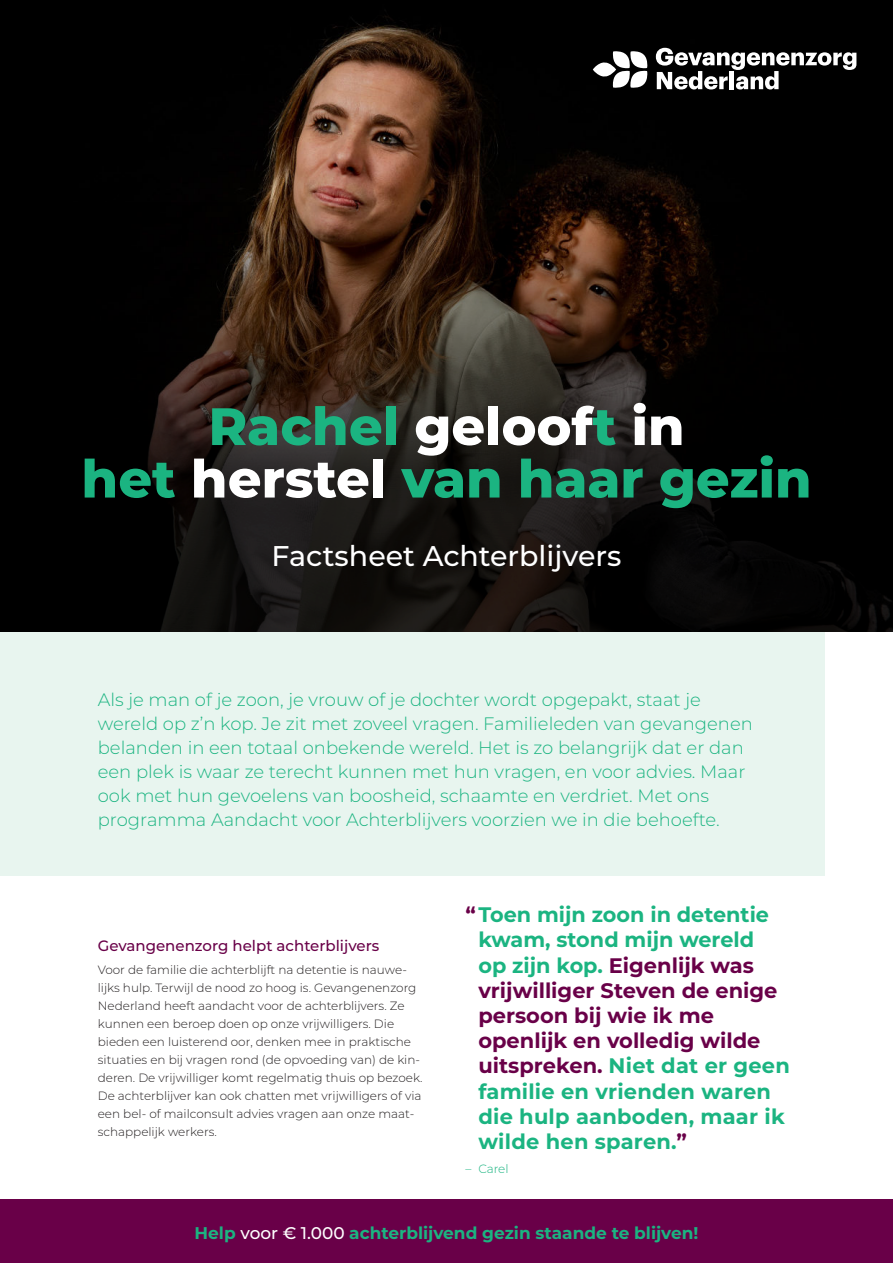
<style>
.page{position:relative;width:893px;height:1263px;background:#fff}
.page>*{position:absolute;margin:0;border:0;box-sizing:border-box;transform-origin:0 0}
.t1{font:800 52.5px/52.5px "Montserrat";color:#1bb481;text-align:center}
.t2{font:500 28.5px "Montserrat";color:#fff}
.t3{font:700 21px/25.2px "Montserrat";color:#1bb481}
.t4{font:300 18px/24px "Montserrat";color:#1bb481}
.t5{font:700 16.95px "Montserrat";color:#1bb481}
.t6{font:500 15px "Montserrat";color:#690048}
.t7{font:300 12px/18px "Montserrat";color:#231f20}
.t8{font:300 12px "Montserrat";letter-spacing:-.01em;color:#1bb481}
.s1{color:#fff}
.s2{color:#690048}
.s3{font-weight:500;color:#fff}
</style>
<div class="page">
<div style="left:0;top:213px;width:825px;height:663px;background:#e8f5ef"></div>
<img style="left:0;top:0;width:893px;height:136px">
<svg style="left:0;top:136px;width:893px;height:495px;fill:#060301"></svg>
<div style="left:0;top:1199px;width:893px;height:64px;background:#690048"></div>
<svg style="left:656px;top:48px;width:200px;height:41px"></svg>
<svg style="left:593px;top:51px;width:54px;height:37px"></svg>
<h1 class="t1" style="left:81px;top:403px;width:732px">Rachel <span class="s1">geloof</span>t <span class="s1">in<br></span>het <span class="s1">herstel</span> van haar gezin</h1>
<h2 class="t2" style="left:272px;top:544px;width:351px">Factsheet Achterblijvers</h2>
<p class="t4" style="left:98px;top:689px;width:657px">Als je man of je zoon, je vrouw of je dochter wordt opgepakt, staat je wereld op z’n kop. Je zit met zoveel vragen. Familieleden van gevangenen belanden in een totaal onbekende wereld. Het is zo belangrijk dat er dan een plek is waar ze terecht kunnen met hun vragen, en voor advies. Maar ook met hun gevoelens van boosheid, schaamte en verdriet. Met ons programma Aandacht voor Achterblijvers voorzien we in die behoefte.</p>
<p class="t6" style="left:98px;top:940px;width:283px">Gevangenenzorg helpt achterblijvers</p>
<p class="t7" style="left:98px;top:961px;width:326px">Voor de familie die achterblijft na detentie is nauwe&shy;lijks hulp. Terwijl de nood zo hoog is. Gevangenenzorg Nederland heeft aandacht voor de achterblijvers. Ze kunnen een beroep doen op onze vrijwilligers. Die bieden een luisterend oor, denken mee in praktische situaties en bij vragen rond (de opvoeding van) de kin&shy;deren. De vrijwilliger komt regelmatig thuis op bezoek.<br>De achterblijver kan ook chatten met vrijwilligers of via een bel- of mailconsult advies vragen aan onze maat&shy;schappelijk werkers.</p>
<p class="t3" style="left:478px;top:903px;width:313px;text-indent:-13px"><span class="s2">“</span> Toen mijn zoon in detentie kwam, stond mijn wereld<br>op zijn kop. <span class="s2">Eigenlijk was vrijwilliger Steven de enige persoon bij wie ik me openlijk en volledig wilde uitspreken.</span> Niet dat er geen familie en vrienden waren die hulp aanboden, maar ik wilde hen sparen.<span class="s2">”</span></p>
<p class="t8" style="left:466px;top:1164px;width:44px">– Carel</p>
<h3 class="t5" style="left:195px;top:1226px;width:505px">Help <span class="s3">voor € 1.000</span> achterblijvend gezin staande te blijven!</h3>
</div>
